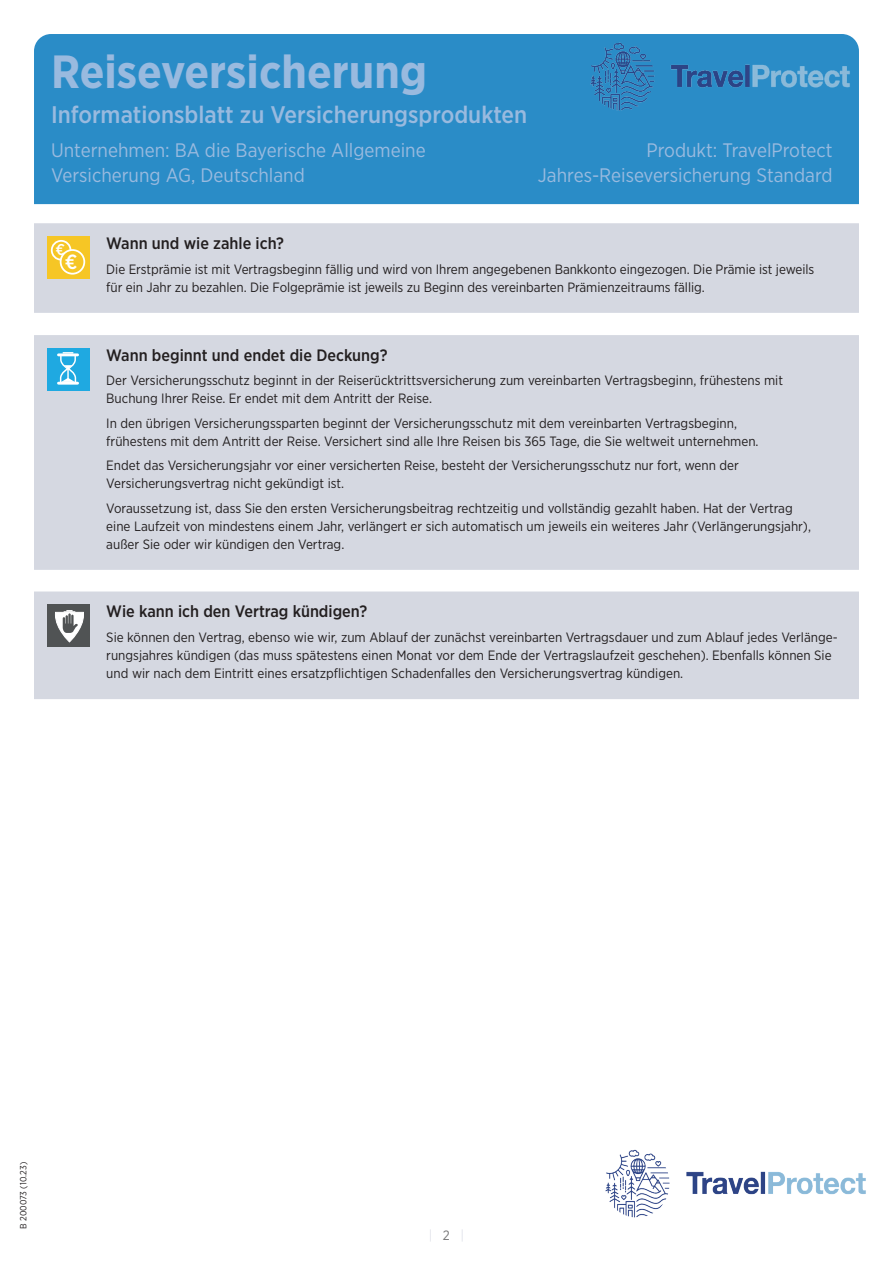
<style>
.page{position:relative;width:893px;height:1263px;background:#fff}
.page>*{position:absolute;margin:0;border:0;box-sizing:border-box;transform-origin:0 0}
.t1{font:700 46.5px "Gotham Narrow";color:#99badf}
.t2{font:500 24px "Gotham Narrow";color:#99badf}
.t3{font:500 20.55px "Gotham Narrow";color:#fff}
.t4{font:19.5px "Gotham Narrow";color:#99badf}
.t5{font:500 16.5px "Gotham Narrow";color:#231f20}
.t6{font:500 15.6px "Gotham Narrow";color:#fff}
.t7{font:13.5px/18px "Gotham Narrow";color:#231f20}
.t8{font:13.5px "Gotham Narrow";color:#e0e2e9}
.t9{font:9px "Gotham Narrow";color:#231f20}
.s1{color:#787879}
</style>
<div class="page">
<div style="left:34px;top:335px;width:825px;height:235px;background:#d5d8e1"></div>
<div style="left:47px;top:348px;width:42px;height:42px;background:#1fa9e1"></div>
<hr style="left:58px;top:353px;width:20px;height:3px;background:#fff">
<hr style="left:58px;top:382px;width:20px;height:3px;background:#fff">
<svg style="left:59px;top:352px;width:18px;height:30px"></svg>
<div style="left:34px;top:591px;width:825px;height:108px;background:#d5d8e1"></div>
<div style="left:47px;top:604px;width:42px;height:43px;background:#505354"></div>
<svg style="left:55px;top:610px;width:29px;height:33px"></svg>
<div style="left:34px;top:223px;width:825px;height:90px;background:#d5d8e1"></div>
<div style="left:47px;top:236px;width:42px;height:43px;background:#f6c625"></div>
<div style="left:51px;top:240px;width:20px;height:21px;border:2px solid #fff;border-radius:50%"></div>
<div style="left:61px;top:250px;width:23px;height:24px;background:#f6c625;border-radius:50%"></div>
<div style="left:60px;top:249px;width:25px;height:26px;border:2px solid #fff;border-radius:50%"></div>
<div style="left:34px;top:34px;width:825px;height:170px;background:#2a8cc7"></div>
<img style="left:588px;top:40px;width:264px;height:74px">
<img style="left:605px;top:1149px;width:261px;height:69px">
<h1 class="t1" style="left:51px;top:42px;width:378px">Reiseversicherung</h1>
<h2 class="t2" style="left:51px;top:99px;width:478px">Informationsblatt zu Versicherungsprodukten</h2>
<h3 class="t4" style="left:51px;top:138px;width:376px">Unternehmen: BA die Bayerische Allgemeine</h3>
<h3 class="t4" style="left:646px;top:138px;width:188px">Produkt: TravelProtect</h3>
<h3 class="t4" style="left:51px;top:163px;width:255px">Versicherung AG, Deutschland</h3>
<h3 class="t4" style="left:538px;top:163px;width:296px">Jahres-Reiseversicherung Standard</h3>
<p class="t6" style="left:56px;top:240px;width:11px">€</p>
<h3 class="t3" style="left:65px;top:248px;width:14px">€</h3>
<p class="t5" style="left:106px;top:233px;width:179px">Wann und wie zahle ich?</p>
<p class="t7" style="left:106px;top:260px;width:709px">Die Erstprämie ist mit Vertragsbeginn fällig und wird von Ihrem angegebenen Bankkonto eingezogen. Die Prämie ist jeweils für ein Jahr zu bezahlen. Die Folgeprämie ist jeweils zu Beginn des vereinbarten Prämienzeitraums fällig.</p>
<p class="t5" style="left:106px;top:345px;width:283px">Wann beginnt und endet die Deckung?</p>
<p class="t7" style="left:106px;top:371px;width:678px">Der Versicherungsschutz beginnt in der Reiserücktrittsversicherung zum vereinbarten Vertragsbeginn, frühestens mit<br>Buchung Ihrer Reise. Er endet mit dem Antritt der Reise.</p>
<p class="t7" style="left:106px;top:414px;width:654px">In den übrigen Versicherungssparten beginnt der Versicherungsschutz mit dem vereinbarten Vertragsbeginn, frühestens mit dem Antritt der Reise. Versichert sind alle Ihre Reisen bis 365 Tage, die Sie weltweit unternehmen.</p>
<p class="t7" style="left:106px;top:456px;width:634px">Endet das Versicherungsjahr vor einer versicherten Reise, besteht der Versicherungsschutz nur fort, wenn der<br>Versicherungsvertrag nicht gekündigt ist.</p>
<p class="t7" style="left:106px;top:499px;width:706px">Voraussetzung ist, dass Sie den ersten Versicherungsbeitrag rechtzeitig und vollständig gezahlt haben. Hat der Vertrag eine Laufzeit von mindestens einem Jahr, verlängert er sich automatisch um jeweils ein weiteres Jahr (Verlängerungsjahr), außer Sie oder wir kündigen den Vertrag.</p>
<p class="t5" style="left:106px;top:601px;width:262px">Wie kann ich den Vertrag kündigen?</p>
<p class="t7" style="left:106px;top:628px;width:733px">Sie können den Vertrag, ebenso wie wir, zum Ablauf der zunächst vereinbarten Vertragsdauer und zum Ablauf jedes Verlänge&shy;rungsjahres kündigen (das muss spätestens einen Monat vor dem Ende der Vertragslaufzeit geschehen). Ebenfalls können Sie und wir nach dem Eintritt eines ersatzpflichtigen Schadenfalles den Versicherungsvertrag kündigen.</p>
<p class="t9" style="left:18px;top:1229px;width:68px;rotate:-90deg">B 200073 (10.23)</p>
<p class="t8" style="left:429px;top:1226px;width:37px">| <span class="s1">2</span> |</p>
</div>
